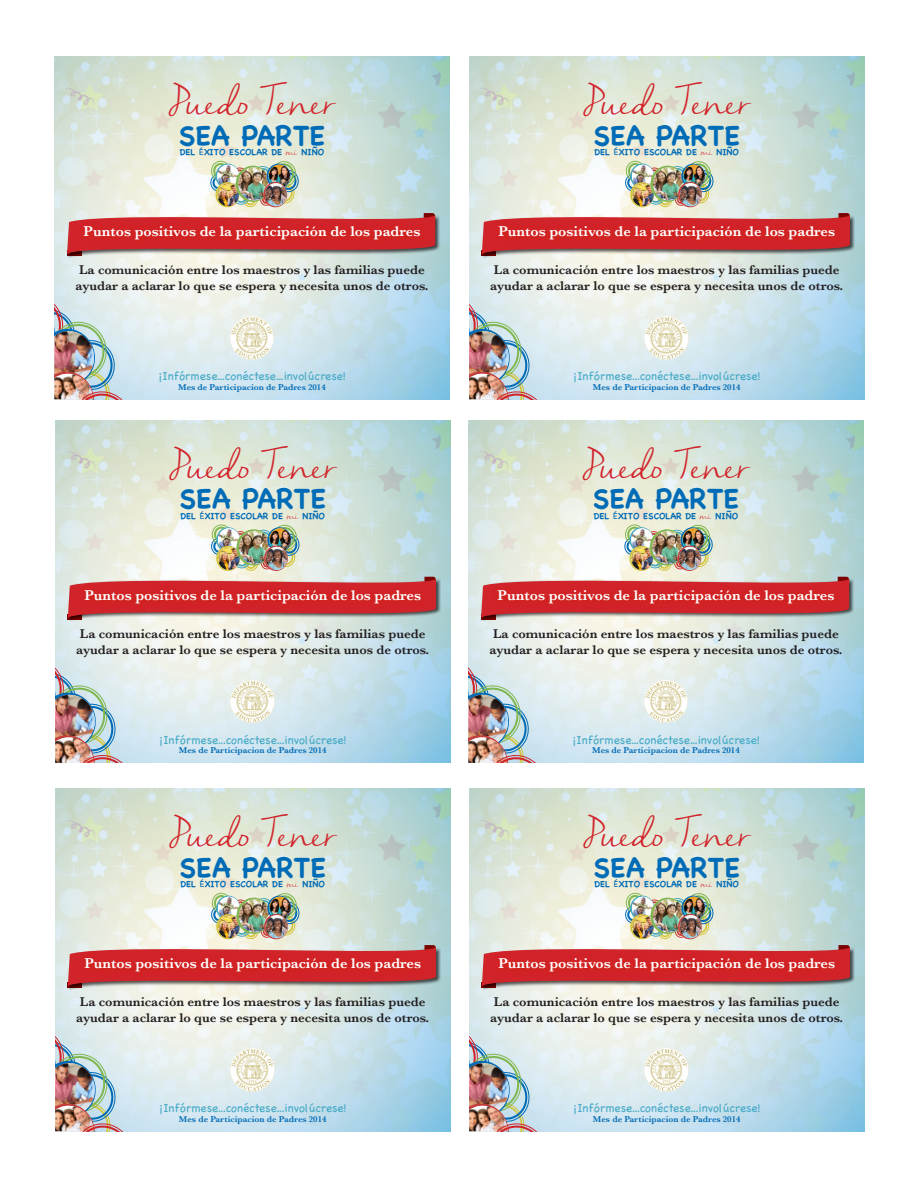
<style>
.page{position:relative;width:918px;height:1188px;background:#fff}
.page>*{position:absolute;margin:0;border:0;box-sizing:border-box;transform-origin:0 0}
.t1{font:36.6px "Nella Sue Demo";color:#d1232a}
.t2{font:700 27.75px "Chalkboard";color:#006bb6}
.t3{font:600 14.7px "Baskerville";color:#fff}
.t4{font:600 13.2px/15.8px "Baskerville";color:#231f20}
.t5{font:11.7px "Chalkboard";color:#45a9c5}
.t6{font:600 8.85px "Baskerville";color:#006bb6}
.t7{font:700 8.85px "Chalkboard";color:#006bb6}
.s1{font-weight:400}
.s2{font-family:"Nella Sue Demo";font-weight:400;font-size:10.2px;color:#d1232a}
.s3{font-size:12.45px;color:#4eaac6}
</style>
<div class="page">
<div style="left:480px;top:578px;width:374px;height:44px;background:#231f20;opacity:.75"></div>
<img style="left:481px;top:524px;width:368px;height:97px">
<div style="left:492px;top:583px;width:350px;height:29px;background:#d12227"></div>
<img style="left:642px;top:678px;width:48px;height:46px">
<img style="left:468px;top:658px;width:80px;height:105px">
<div style="left:66px;top:214px;width:374px;height:45px;background:#231f20;opacity:.75"></div>
<img style="left:67px;top:160px;width:368px;height:97px">
<div style="left:78px;top:220px;width:350px;height:29px;background:#d12227"></div>
<img style="left:228px;top:314px;width:48px;height:46px">
<img style="left:54px;top:294px;width:80px;height:105px">
<div style="left:67px;top:578px;width:374px;height:44px;background:#231f20;opacity:.75"></div>
<img style="left:68px;top:524px;width:368px;height:97px">
<div style="left:79px;top:583px;width:350px;height:29px;background:#d12227"></div>
<img style="left:229px;top:678px;width:48px;height:46px">
<img style="left:55px;top:658px;width:80px;height:105px">
<div style="left:481px;top:214px;width:374px;height:45px;background:#231f20;opacity:.75"></div>
<img style="left:482px;top:160px;width:368px;height:97px">
<div style="left:493px;top:220px;width:350px;height:29px;background:#d12227"></div>
<img style="left:643px;top:314px;width:48px;height:46px">
<img style="left:469px;top:294px;width:80px;height:105px">
<div style="left:481px;top:946px;width:374px;height:45px;background:#231f20;opacity:.75"></div>
<img style="left:482px;top:892px;width:368px;height:97px">
<div style="left:493px;top:952px;width:350px;height:29px;background:#d12227"></div>
<img style="left:643px;top:1046px;width:48px;height:46px">
<img style="left:469px;top:1026px;width:80px;height:105px">
<div style="left:67px;top:946px;width:374px;height:45px;background:#231f20;opacity:.75"></div>
<img style="left:68px;top:892px;width:368px;height:97px">
<div style="left:79px;top:952px;width:350px;height:29px;background:#d12227"></div>
<img style="left:229px;top:1046px;width:48px;height:46px">
<img style="left:55px;top:1026px;width:80px;height:105px">
<h1 class="t1" style="left:169px;top:80px;width:169px">Puedo Tener</h1>
<h1 class="t1" style="left:584px;top:80px;width:169px">Puedo Tener</h1>
<h2 class="t2" style="left:178px;top:119px;width:148px">SEA PARTE</h2>
<p class="t7" style="left:180px;top:147px;width:146px">DEL <span class="s1">É</span>XITO ESCOLAR DE <span class="s2">mi</span> NIÑO</p>
<h2 class="t2" style="left:593px;top:119px;width:148px">SEA PARTE</h2>
<p class="t7" style="left:594px;top:147px;width:146px">DEL <span class="s1">É</span>XITO ESCOLAR DE <span class="s2">mi</span> NIÑO</p>
<p class="t3" style="left:84px;top:221px;width:338px">Puntos positivos de la participación de los padres</p>
<p class="t3" style="left:498px;top:221px;width:338px">Puntos positivos de la participación de los padres</p>
<p class="t4" style="left:75px;top:262px;width:355px">La comunicación entre los maestros y las familias puede ayudar a aclarar lo que se espera y necesita unos de otros.</p>
<p class="t4" style="left:490px;top:262px;width:355px">La comunicación entre los maestros y las familias puede ayudar a aclarar lo que se espera y necesita unos de otros.</p>
<p class="t5" style="left:158px;top:370px;width:189px"><span class="s3">¡</span>Infórmese...conéctese...involúcrese!</p>
<p class="t6" style="left:178px;top:381px;width:149px">Mes de Participacion de Padres 2014</p>
<p class="t5" style="left:573px;top:370px;width:189px"><span class="s3">¡</span>Infórmese...conéctese...involúcrese!</p>
<p class="t6" style="left:593px;top:381px;width:149px">Mes de Participacion de Padres 2014</p>
<h1 class="t1" style="left:170px;top:444px;width:169px">Puedo Tener</h1>
<h1 class="t1" style="left:583px;top:444px;width:169px">Puedo Tener</h1>
<h2 class="t2" style="left:179px;top:482px;width:148px">SEA PARTE</h2>
<p class="t7" style="left:180px;top:511px;width:146px">DEL <span class="s1">É</span>XITO ESCOLAR DE <span class="s2">mi</span> NIÑO</p>
<h2 class="t2" style="left:592px;top:482px;width:148px">SEA PARTE</h2>
<p class="t7" style="left:594px;top:511px;width:146px">DEL <span class="s1">É</span>XITO ESCOLAR DE <span class="s2">mi</span> NIÑO</p>
<p class="t3" style="left:84px;top:585px;width:338px">Puntos positivos de la participación de los padres</p>
<p class="t3" style="left:498px;top:585px;width:338px">Puntos positivos de la participación de los padres</p>
<p class="t4" style="left:76px;top:626px;width:355px">La comunicación entre los maestros y las familias puede ayudar a aclarar lo que se espera y necesita unos de otros.</p>
<p class="t4" style="left:489px;top:626px;width:355px">La comunicación entre los maestros y las familias puede ayudar a aclarar lo que se espera y necesita unos de otros.</p>
<p class="t5" style="left:159px;top:733px;width:189px"><span class="s3">¡</span>Infórmese...conéctese...involúcrese!</p>
<p class="t6" style="left:179px;top:744px;width:149px">Mes de Participacion de Padres 2014</p>
<p class="t5" style="left:572px;top:733px;width:189px"><span class="s3">¡</span>Infórmese...conéctese...involúcrese!</p>
<p class="t6" style="left:592px;top:744px;width:149px">Mes de Participacion de Padres 2014</p>
<h1 class="t1" style="left:170px;top:812px;width:169px">Puedo Tener</h1>
<h1 class="t1" style="left:584px;top:812px;width:169px">Puedo Tener</h1>
<h2 class="t2" style="left:179px;top:851px;width:148px">SEA PARTE</h2>
<p class="t7" style="left:180px;top:879px;width:146px">DEL <span class="s1">É</span>XITO ESCOLAR DE <span class="s2">mi</span> NIÑO</p>
<h2 class="t2" style="left:593px;top:851px;width:148px">SEA PARTE</h2>
<p class="t7" style="left:594px;top:879px;width:146px">DEL <span class="s1">É</span>XITO ESCOLAR DE <span class="s2">mi</span> NIÑO</p>
<p class="t3" style="left:84px;top:953px;width:338px">Puntos positivos de la participación de los padres</p>
<p class="t3" style="left:498px;top:953px;width:338px">Puntos positivos de la participación de los padres</p>
<p class="t4" style="left:76px;top:994px;width:355px">La comunicación entre los maestros y las familias puede ayudar a aclarar lo que se espera y necesita unos de otros.</p>
<p class="t4" style="left:490px;top:994px;width:355px">La comunicación entre los maestros y las familias puede ayudar a aclarar lo que se espera y necesita unos de otros.</p>
<p class="t5" style="left:159px;top:1102px;width:189px"><span class="s3">¡</span>Infórmese...conéctese...involúcrese!</p>
<p class="t6" style="left:179px;top:1113px;width:149px">Mes de Participacion de Padres 2014</p>
<p class="t5" style="left:573px;top:1102px;width:189px"><span class="s3">¡</span>Infórmese...conéctese...involúcrese!</p>
<p class="t6" style="left:593px;top:1113px;width:149px">Mes de Participacion de Padres 2014</p>
</div>
